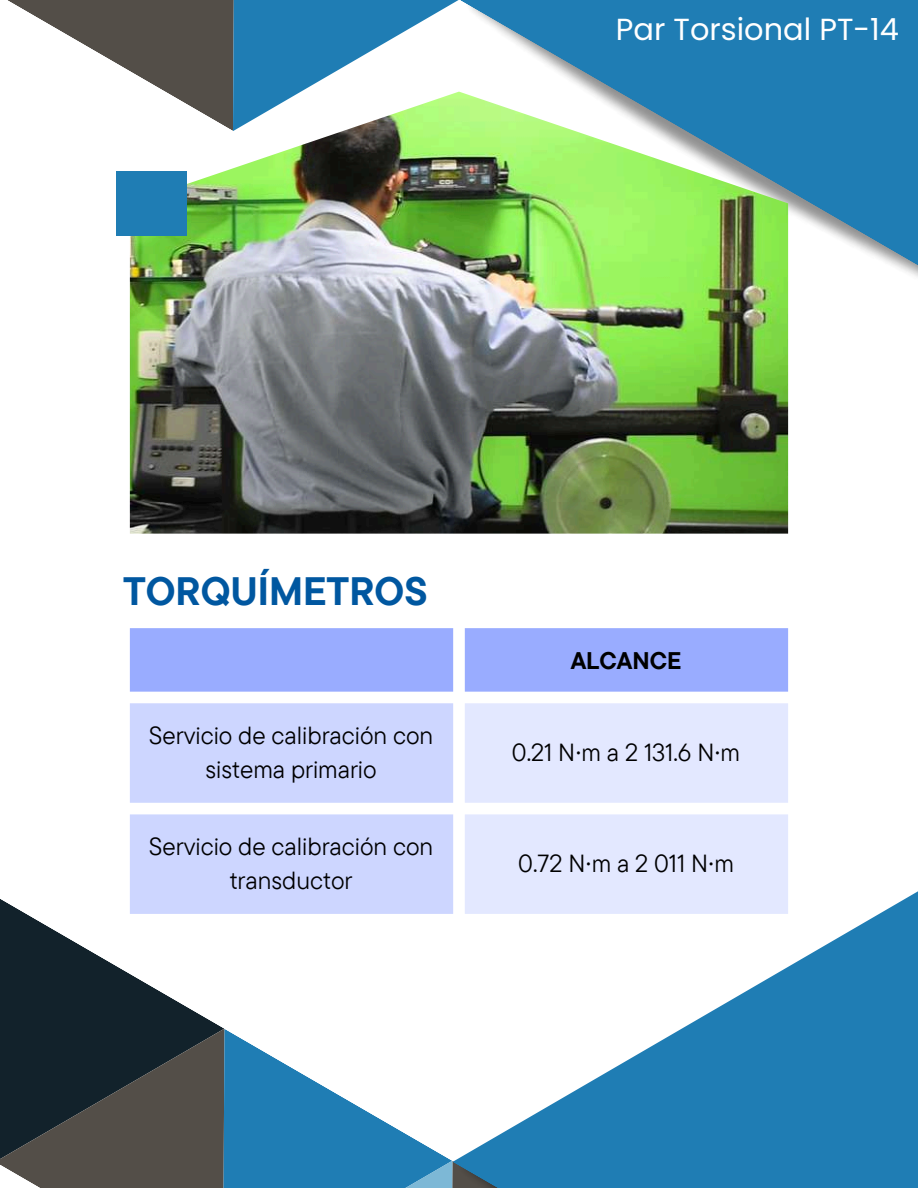
<style>
.page{position:relative;width:918px;height:1188px;background:#fff}
.page>*{position:absolute;margin:0;border:0;box-sizing:border-box;transform-origin:0 0}
.t1{font:700 39.45px "TT Commons Pro";color:#0057a0}
.t2{font:30.45px "Poppins";color:#fff}
.t3{font:24.75px/33.9px "TT Commons Pro";color:#000;text-align:center}
.t4{font:700 24px "TT Commons Pro";color:#000}
.s1{font-family:"Liberation Serif"}
</style>
<div class="page">
<svg style="left:8px;top:0;width:438px;height:92px"></svg>
<svg style="left:460px;top:0;width:458px;height:291px;fill:#1f7db4"></svg>
<img style="left:130px;top:92px;width:658px;height:441px">
<div style="left:116px;top:172px;width:71px;height:64px;background:#1f7db4"></div>
<svg style="left:0;top:899px;width:224px;height:130px;fill:#12222b"></svg>
<svg style="left:0;top:1029px;width:452px;height:159px"></svg>
<img style="left:438px;top:1161px;width:14px;height:27px">
<svg style="left:452px;top:891px;width:466px;height:297px;fill:#1f7db4"></svg>
<div style="left:130px;top:628px;width:658px;height:64px;background:#99acff"></div>
<div style="left:130px;top:703px;width:323px;height:211px;background:#cdd6ff"></div>
<div style="left:465px;top:703px;width:323px;height:211px;background:#e3e8ff"></div>
<p class="t2" style="left:616px;top:9px;width:285px">Par Torsional PT-14</p>
<h1 class="t1" style="left:123px;top:566px;width:306px">TORQUÍMETROS</h1>
<p class="t3" style="left:149px;top:718px;width:286px">Servicio de calibración con sistema primario</p>
<p class="t3" style="left:149px;top:829px;width:286px">Servicio de calibración con transductor</p>
<p class="t4" style="left:571px;top:645px;width:112px">ALCANCE</p>
<p class="t3" style="left:512px;top:735px;width:230px">0.21 N<span class="s1">∙</span>m a 2 131.6 N<span class="s1">∙</span>m</p>
<p class="t3" style="left:518px;top:846px;width:217px">0.72 N<span class="s1">∙</span>m a 2 011 N<span class="s1">∙</span>m</p>
</div>
